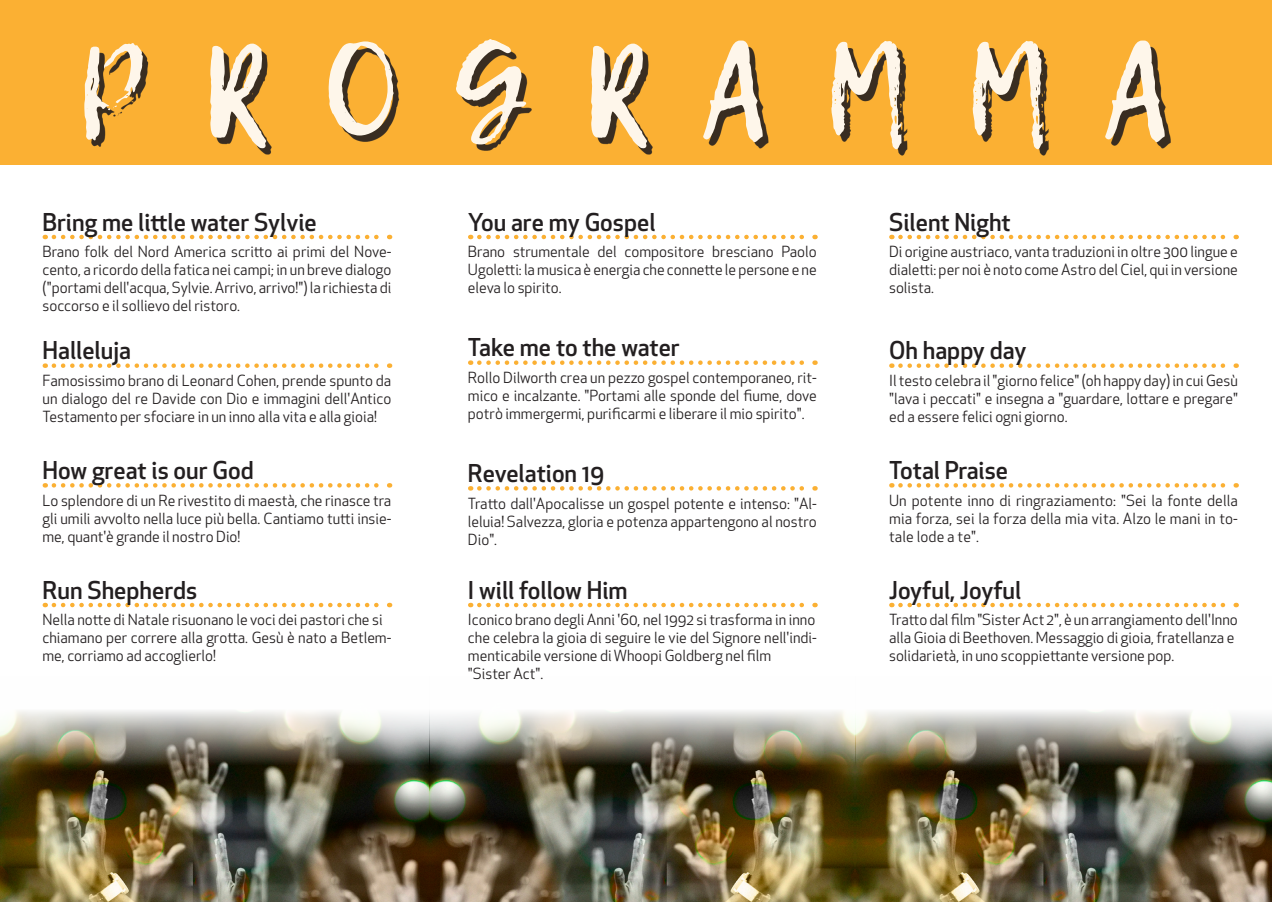
<style>
.page{position:relative;width:1272px;height:902px;background:#fff}
.page>*{position:absolute;margin:0;border:0;box-sizing:border-box;transform-origin:0 0}
.t1{font:126px "Lemon Tuesday";letter-spacing:.425em;color:#fff}
.t2{font:500 24px "Apex New";color:#231f20}
.t3{font:15px/18px "Apex New";color:#231f20;text-align:justify}
</style>
<div class="page">
<div style="left:0;top:0;width:1271px;height:165px;background:#fbb033"></div>
<svg style="left:90px;top:45px;width:1080px;height:110px"></svg>
<svg style="left:54px;top:235px;width:336px;height:4px"></svg>
<svg style="left:479px;top:235px;width:336px;height:4px"></svg>
<svg style="left:900px;top:235px;width:336px;height:4px"></svg>
<svg style="left:54px;top:363px;width:336px;height:5px"></svg>
<svg style="left:479px;top:360px;width:336px;height:5px"></svg>
<svg style="left:900px;top:363px;width:336px;height:5px"></svg>
<svg style="left:54px;top:483px;width:336px;height:4px"></svg>
<svg style="left:479px;top:486px;width:336px;height:4px"></svg>
<svg style="left:900px;top:483px;width:336px;height:4px"></svg>
<svg style="left:54px;top:602px;width:336px;height:5px"></svg>
<svg style="left:479px;top:602px;width:336px;height:5px"></svg>
<svg style="left:900px;top:602px;width:336px;height:5px"></svg>
<img style="left:0;top:711px;width:1271px;height:190px">
<h1 class="t1" style="left:75px;top:16px;width:1096px">PROGRAMMA</h1>
<h2 class="t2" style="left:43px;top:206px;width:276px">Bring me little water Sylvie</h2>
<p class="t3" style="left:43px;top:243px;width:350px">Brano folk del Nord America scritto ai primi del Nove&shy;cento, a ricordo della fatica nei campi; in un breve dialogo ("portami dell'acqua, Sylvie. Arrivo, arrivo!") la richiesta di soccorso e il sollievo del ristoro.</p>
<h2 class="t2" style="left:43px;top:334px;width:90px">Halleluja</h2>
<p class="t3" style="left:43px;top:371px;width:350px">Famosissimo brano di Leonard Cohen, prende spunto da un dialogo del re Davide con Dio e immagini dell'Antico Testamento per sfociare in un inno alla vita e alla gioia!</p>
<h2 class="t2" style="left:43px;top:454px;width:213px">How great is our God</h2>
<p class="t3" style="left:43px;top:491px;width:350px">Lo splendore di un Re rivestito di maestà, che rinasce tra gli umili avvolto nella luce più bella. Cantiamo tutti insie&shy;me, quant'è grande il nostro Dio!</p>
<h2 class="t2" style="left:43px;top:574px;width:156px">Run Shepherds</h2>
<p class="t3" style="left:43px;top:610px;width:350px;text-align:left">Nella notte di Natale risuonano le voci dei pastori che si chiamano per correre alla grotta. Gesù è nato a Betlem&shy;me, corriamo ad accoglierlo!</p>
<h2 class="t2" style="left:468px;top:206px;width:189px">You are my Gospel</h2>
<p class="t3" style="left:468px;top:243px;width:350px">Brano strumentale del compositore bresciano Paolo Ugoletti: la musica è energia che connette le persone e ne eleva lo spirito.</p>
<h2 class="t2" style="left:468px;top:331px;width:213px">Take me to the water</h2>
<p class="t3" style="left:468px;top:368px;width:350px">Rollo Dilworth crea un pezzo gospel contemporaneo, rit&shy;mico e incalzante. "Portami alle sponde del fiume, dove potrò immergermi, purificarmi e liberare il mio spirito".</p>
<h2 class="t2" style="left:468px;top:457px;width:138px">Revelation 19</h2>
<p class="t3" style="left:468px;top:494px;width:350px">Tratto dall'Apocalisse un gospel potente e intenso: "Al&shy;leluia! Salvezza, gloria e potenza appartengono al nostro Dio".</p>
<h2 class="t2" style="left:468px;top:574px;width:161px">I will follow Him</h2>
<p class="t3" style="left:468px;top:610px;width:350px;text-align:left">Iconico brano degli Anni '60, nel 1992 si trasforma in inno che celebra la gioia di seguire le vie del Signore nell'indi&shy;menticabile versione di Whoopi Goldberg nel film "Sister Act".</p>
<h2 class="t2" style="left:889px;top:206px;width:123px">Silent Night</h2>
<p class="t3" style="left:889px;top:243px;width:350px">Di origine austriaco, vanta traduzioni in oltre 300 lingue e dialetti: per noi è noto come Astro del Ciel, qui in versione solista.</p>
<h2 class="t2" style="left:889px;top:334px;width:139px">Oh happy day</h2>
<p class="t3" style="left:889px;top:371px;width:350px">Il testo celebra il "giorno felice" (oh happy day) in cui Gesù "lava i peccati" e insegna a "guardare, lottare e pregare" ed a essere felici ogni giorno.</p>
<h2 class="t2" style="left:889px;top:454px;width:121px">Total Praise</h2>
<p class="t3" style="left:889px;top:491px;width:350px">Un potente inno di ringraziamento: "Sei la fonte della mia forza, sei la forza della mia vita. Alzo le mani in to&shy;tale lode a te".</p>
<h2 class="t2" style="left:889px;top:574px;width:134px">Joyful, Joyful</h2>
<p class="t3" style="left:889px;top:610px;width:350px;text-align:left">Tratto dal film "Sister Act 2", è un arrangiamento dell'Inno alla Gioia di Beethoven. Messaggio di gioia, fratellanza e solidarietà, in uno scoppiettante versione pop.</p>
</div>
